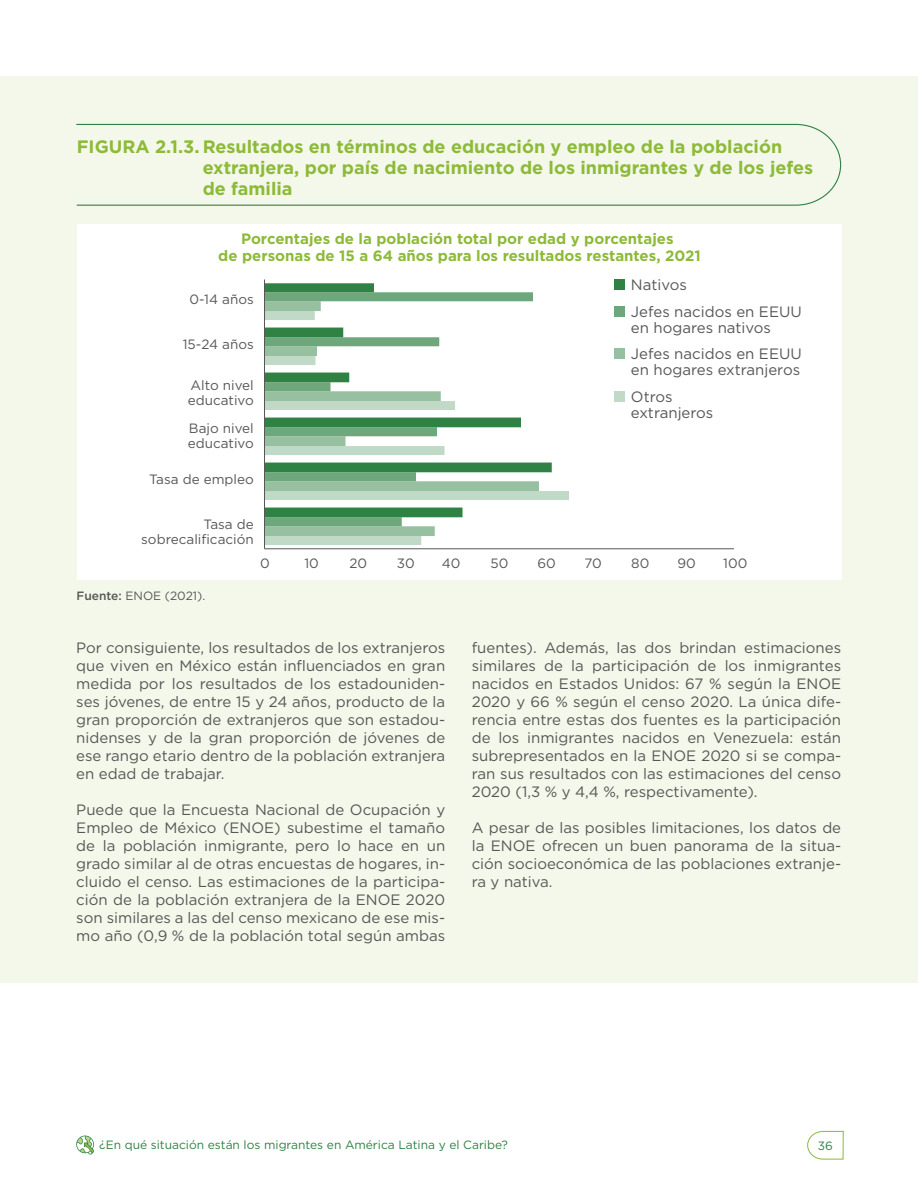
<style>
.page{position:relative;width:918px;height:1188px;background:#fff}
.page>*{position:absolute;margin:0;border:0;box-sizing:border-box;transform-origin:0 0}
.t1{font:700 18px/21px "Gotham";color:#8dba38}
.t2{font:15px/18px "Gotham";color:#575756;text-align:justify}
.t3{font:700 15px/16.5px "Gotham";color:#8dba38;text-align:center}
.t4{font:13.5px/15px "Gotham";color:#575756}
.t5{font:12px "Gotham";color:#308144}
.t6{font:12px "Gotham";color:#575756}
.s1{font-weight:500}
</style>
<div class="page">
<svg style="left:807px;top:1131px;width:37px;height:29px"></svg>
<svg style="left:76px;top:1136px;width:18px;height:19px"></svg>
<div style="left:0;top:77px;width:918px;height:906px;background:#f4f8eb"></div>
<svg style="left:76px;top:123px;width:766px;height:83px"></svg>
<div style="left:77px;top:224px;width:765px;height:356px;background:#fff"></div>
<div style="left:614px;top:279px;width:10px;height:11px;background:#308144"></div>
<div style="left:614px;top:307px;width:10px;height:10px;background:#6ea77c"></div>
<div style="left:614px;top:348px;width:10px;height:11px;background:#97c0a1"></div>
<div style="left:614px;top:391px;width:10px;height:11px;background:#c1d9c7"></div>
<svg style="left:265px;top:491px;width:304px;height:54px"></svg>
<svg style="left:265px;top:517px;width:274px;height:19px;fill:#97c0a1"></svg>
<svg style="left:265px;top:517px;width:268px;height:9px"></svg>
<svg style="left:265px;top:283px;width:287px;height:234px"></svg>
<hr style="left:265px;top:548px;width:469px;height:1px;background:#575756">
<hr style="left:264px;top:280px;width:1px;height:269px;background:#575756">
<p class="t1" style="left:203px;top:136px;width:612px;text-indent:-126px">FIGURA 2.1.3. Resultados en términos de educación y empleo de la población extranjera, por país de nacimiento de los inmigrantes y de los jefes de familia</p>
<p class="t3" style="left:218px;top:231px;width:484px">Porcentajes de la población total por edad y porcentajes<br>de personas de 15 a 64 años para los resultados restantes, 2021</p>
<p class="t2" style="left:631px;top:270px;width:172px;line-height:27.2px">Nativos<br>Jefes nacidos en EEUU</p>
<p class="t2" style="left:631px;top:315px;width:172px;line-height:25.2px">en hogares nativos<br>Jefes nacidos en EEUU</p>
<p class="t2" style="left:631px;top:356px;width:171px;line-height:26.5px">en hogares extranjeros<br>Otros</p>
<p class="t2" style="left:631px;top:403px;width:84px">extranjeros</p>
<p class="t4" style="left:190px;top:292px;width:66px">0-14 años</p>
<p class="t4" style="left:183px;top:337px;width:73px">15-24 años</p>
<p class="t4" style="left:188px;top:377px;width:67px">Alto nivel educativo</p>
<p class="t4" style="left:188px;top:420px;width:67px">Bajo nivel educativo</p>
<p class="t4" style="left:149px;top:472px;width:106px">Tasa de empleo</p>
<p class="t4" style="left:141px;top:517px;width:114px;text-align:right">Tasa de sobrecalificación</p>
<p class="t6" style="left:77px;top:588px;width:130px"><span class="s1">Fuente:</span> ENOE (2021).</p>
<p class="t4" style="left:260px;top:556px;width:11px">0</p>
<p class="t4" style="left:304px;top:556px;width:16px">10</p>
<p class="t4" style="left:350px;top:556px;width:19px">20</p>
<p class="t4" style="left:397px;top:556px;width:19px">30</p>
<p class="t4" style="left:442px;top:556px;width:20px">40</p>
<p class="t4" style="left:491px;top:556px;width:19px">50</p>
<p class="t4" style="left:537px;top:556px;width:20px">60</p>
<p class="t4" style="left:584px;top:556px;width:19px">70</p>
<p class="t4" style="left:631px;top:556px;width:20px">80</p>
<p class="t4" style="left:677px;top:556px;width:20px">90</p>
<p class="t4" style="left:723px;top:556px;width:26px">100</p>
<p class="t2" style="left:76px;top:638px;width:370px">Por consiguiente, los resultados de los extranjeros que viven en México están influenciados en gran medida por los resultados de los estadouniden&shy;ses jóvenes, de entre 15 y 24 años, producto de la gran proporción de extranjeros que son estadou&shy;nidenses y de la gran proporción de jóvenes de ese rango etario dentro de la población extranjera en edad de trabajar.</p>
<p class="t2" style="left:76px;top:800px;width:370px">Puede que la Encuesta Nacional de Ocupación y Empleo de México (ENOE) subestime el tamaño de la población inmigrante, pero lo hace en un grado similar al de otras encuestas de hogares, in&shy;cluido el censo. Las estimaciones de la participa&shy;ción de la población extranjera de la ENOE 2020 son similares a las del censo mexicano de ese mis&shy;mo año (0,9 % de la población total según ambas</p>
<p class="t2" style="left:472px;top:638px;width:371px">fuentes). Además, las dos brindan estimaciones similares de la participación de los inmigrantes nacidos en Estados Unidos: 67 % según la ENOE 2020 y 66 % según el censo 2020. La única dife&shy;rencia entre estas dos fuentes es la participación de los inmigrantes nacidos en Venezuela: están subrepresentados en la ENOE 2020 si se compa&shy;ran sus resultados con las estimaciones del censo 2020 (1,3 % y 4,4 %, respectivamente).</p>
<p class="t2" style="left:472px;top:818px;width:371px">A pesar de las posibles limitaciones, los datos de la ENOE ofrecen un buen panorama de la situa&shy;ción socioeconómica de las poblaciones extranje&shy;ra y nativa.</p>
<p class="t5" style="left:99px;top:1137px;width:410px">¿En qué situación están los migrantes en América Latina y el Caribe?</p>
<p class="t5" style="left:818px;top:1138px;width:17px">36</p>
</div>
